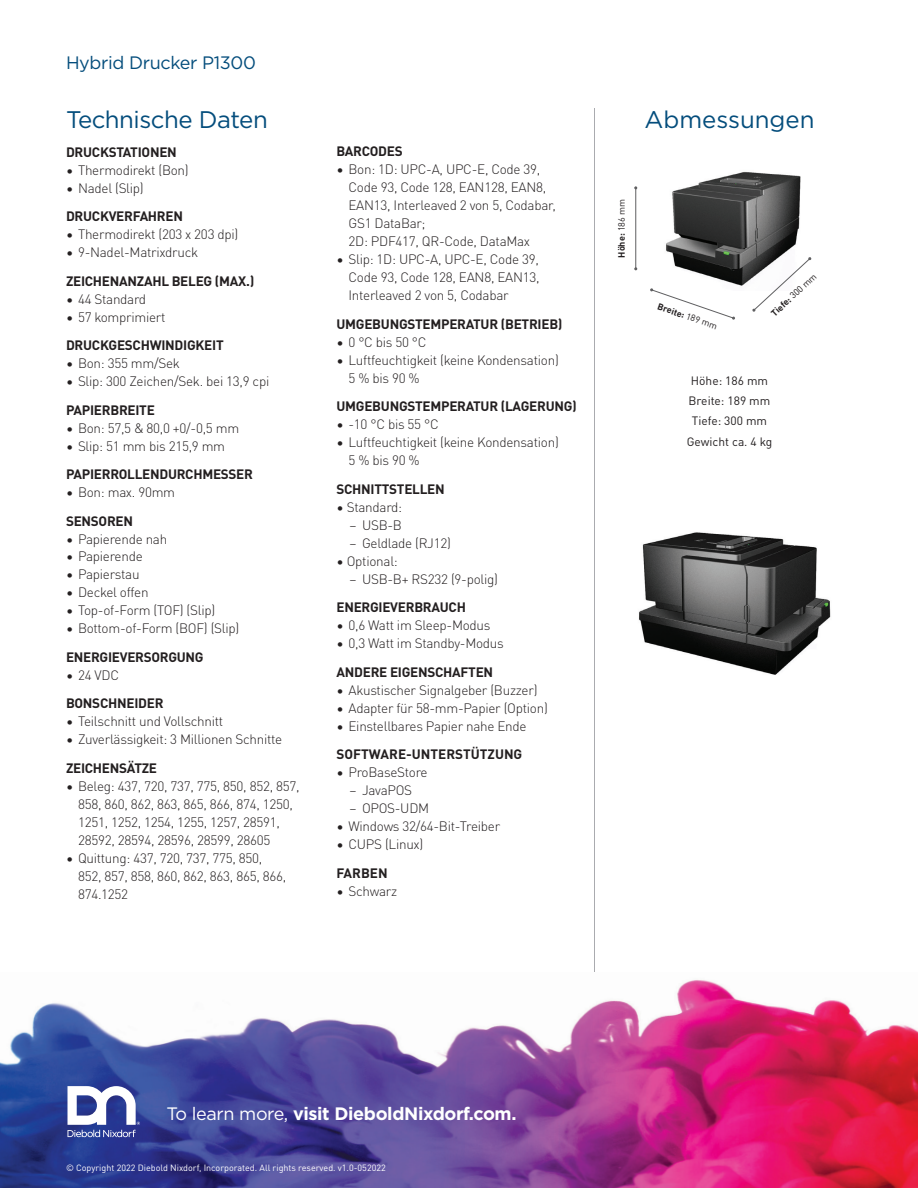
<style>
.page{position:relative;width:918px;height:1188px;background:#fff}
.page>*{position:absolute;margin:0;border:0;box-sizing:border-box;transform-origin:0 0}
.t1{font:24px "Gotham";letter-spacing:-.02em;color:#044d7c}
.t2{font:24px "Gotham";color:#044d7c}
.t3{font:700 18px "Gotham";letter-spacing:-.02em;color:#fff}
.t4{font:18px "Gotham";letter-spacing:-.02em;color:#044d7c}
.t5{font:300 13.5px/18px "DIN Pro";letter-spacing:-.02em;color:#231f20}
.t6{font:700 13.5px "DIN Pro";letter-spacing:-.02em;color:#231f20}
.t7{font:700 13.5px "DIN Pro";color:#231f20}
.t8{font:12px/20.4px "DIN Pro";color:#231f20;text-align:center}
.t9{font:700 9.15px "DIN Pro";color:#231f20}
.t10{font:9px "DIN Pro";color:#fff}
.s1{font-weight:400}
</style>
<div class="page">
<hr style="left:594px;top:108px;width:1px;height:864px;background:#aaabaf">
<hr style="left:635px;top:188px;width:1px;height:81px;background:#5f5f61">
<img style="left:666px;top:171px;width:134px;height:115px">
<svg style="left:650px;top:288px;width:85px;height:32px"></svg>
<svg style="left:752px;top:257px;width:60px;height:55px"></svg>
<img style="left:639px;top:532px;width:192px;height:143px">
<img style="left:0;top:980px;width:918px;height:208px">
<svg style="left:68px;top:1086px;width:72px;height:51px"></svg>
<h2 class="t4" style="left:66px;top:53px;width:191px">Hybrid Drucker P1300</h2>
<h1 class="t1" style="left:66px;top:106px;width:203px">Technische Daten</h1>
<p class="t6" style="left:66px;top:141px;width:112px">DRUCKSTATIONEN</p>
<p class="t5" style="left:66px;top:160px;width:124px">• Thermodirekt (Bon)</p>
<p class="t5" style="left:66px;top:178px;width:79px">• Nadel (Slip)</p>
<p class="t6" style="left:66px;top:206px;width:119px">DRUCKVERFAHREN</p>
<p class="t5" style="left:66px;top:224px;width:174px">• Thermodirekt (203 x 203 dpi)</p>
<p class="t5" style="left:66px;top:242px;width:134px">• 9-Nadel-Matrixdruck</p>
<p class="t6" style="left:66px;top:270px;width:190px">ZEICHENANZAHL BELEG (MAX.)</p>
<p class="t5" style="left:66px;top:289px;width:82px">• 44 Standard</p>
<p class="t5" style="left:66px;top:307px;width:101px">• 57 komprimiert</p>
<p class="t6" style="left:66px;top:335px;width:159px">DRUCKGESCHWINDIGKEIT</p>
<p class="t5" style="left:66px;top:353px;width:115px">• Bon: 355 mm/Sek</p>
<p class="t5" style="left:66px;top:371px;width:205px">• Slip: 300 Zeichen/Sek. bei 13,9 cpi</p>
<p class="t6" style="left:66px;top:399px;width:90px">PAPIERBREITE</p>
<p class="t5" style="left:66px;top:418px;width:175px">• Bon: 57,5 &amp; 80,0 +0/-0,5 mm</p>
<p class="t5" style="left:66px;top:436px;width:161px">• Slip: 51 mm bis 215,9 mm</p>
<p class="t6" style="left:66px;top:464px;width:189px">PAPIERROLLENDURCHMESSER</p>
<p class="t5" style="left:66px;top:482px;width:111px">• Bon: max. 90mm</p>
<p class="t6" style="left:66px;top:510px;width:69px">SENSOREN</p>
<p class="t5" style="left:66px;top:529px;width:103px">• Papierende nah</p>
<p class="t5" style="left:66px;top:547px;width:78px">• Papierende</p>
<p class="t5" style="left:66px;top:565px;width:75px">• Papierstau</p>
<p class="t5" style="left:66px;top:583px;width:84px">• Deckel offen</p>
<p class="t5" style="left:66px;top:601px;width:151px">• Top-of-Form (TOF) (Slip)</p>
<p class="t5" style="left:66px;top:619px;width:175px">• Bottom-of-Form (BOF) (Slip)</p>
<p class="t6" style="left:66px;top:647px;width:139px">ENERGIEVERSORGUNG</p>
<p class="t5" style="left:66px;top:665px;width:55px">• 24 VDC</p>
<p class="t6" style="left:66px;top:693px;width:99px">BONSCHNEIDER</p>
<p class="t5" style="left:66px;top:712px;width:159px">• Teilschnitt und Vollschnitt</p>
<p class="t5" style="left:66px;top:730px;width:218px">• Zuverlässigkeit: 3 Millionen Schnitte</p>
<p class="t6" style="left:66px;top:758px;width:93px">ZEICHENSÄTZE</p>
<p class="t5" style="left:78px;top:776px;width:223px;text-indent:-12px">• Beleg: 437, 720, 737, 775, 850, 852, 857, 858, 860, 862, 863, 865, 866, 874, 1250, 1251, 1252, 1254, 1255, 1257, 28591, 28592, 28594, 28596, 28599, 28605</p>
<p class="t5" style="left:78px;top:848px;width:210px;text-indent:-12px">• Quittung: 437, 720, 737, 775, 850,<br>852, 857, 858, 860, 862, 863, 865, 866,<br>874.1252</p>
<p class="t6" style="left:336px;top:141px;width:68px">BARCODES</p>
<p class="t5" style="left:349px;top:160px;width:209px;text-indent:-12px">• Bon: 1D: UPC-A, UPC-E, Code 39,<br>Code 93, Code 128, EAN128, EAN8,<br>EAN13, Interleaved 2 von 5, Codabar,<br>GS1 DataBar;<br>2D: PDF417, QR-Code, DataMax</p>
<p class="t5" style="left:349px;top:250px;width:193px;text-align:justify;text-indent:-12px">• Slip: 1D: UPC-A, UPC-E, Code 39, Code 93, Code 128, EAN8, EAN13, Interleaved 2 von 5, Codabar</p>
<p class="t6" style="left:336px;top:313px;width:228px">UMGEBUNGSTEMPERATUR (BETRIEB)</p>
<p class="t5" style="left:336px;top:332px;width:92px">• 0 °C bis 50 °C</p>
<p class="t5" style="left:349px;top:350px;width:212px;text-indent:-12px">• Luftfeuchtigkeit (keine Kondensation)<br>5 % bis 90 %</p>
<p class="t6" style="left:336px;top:396px;width:242px">UMGEBUNGSTEMPERATUR (LAGERUNG)</p>
<p class="t5" style="left:336px;top:415px;width:104px">• -10 °C bis 55 °C</p>
<p class="t5" style="left:349px;top:433px;width:212px;text-indent:-12px">• Luftfeuchtigkeit (keine Kondensation)<br>5 % bis 90 %</p>
<p class="t6" style="left:336px;top:478px;width:110px">SCHNITTSTELLEN</p>
<p class="t5" style="left:336px;top:497px;width:67px">• Standard:</p>
<p class="t5" style="left:349px;top:515px;width:54px">– USB-B</p>
<p class="t5" style="left:349px;top:533px;width:103px">– Geldlade (RJ12)</p>
<p class="t5" style="left:336px;top:551px;width:63px">• Optional:</p>
<p class="t5" style="left:349px;top:569px;width:150px">– USB-B+ RS232 (9-polig)</p>
<p class="t6" style="left:336px;top:597px;width:131px">ENERGIEVERBRAUCH</p>
<p class="t5" style="left:336px;top:616px;width:156px">• 0,6 Watt im Sleep-Modus</p>
<p class="t5" style="left:336px;top:634px;width:169px">• 0,3 Watt im Standby-Modus</p>
<p class="t6" style="left:336px;top:661px;width:158px">ANDERE EIGENSCHAFTEN</p>
<p class="t5" style="left:336px;top:680px;width:203px">• Akustischer Signalgeber (Buzzer)</p>
<p class="t5" style="left:336px;top:698px;width:213px">• Adapter für 58-mm-Papier (Option)</p>
<p class="t5" style="left:336px;top:716px;width:192px">• Einstellbares Papier nahe Ende</p>
<p class="t7" style="left:336px;top:744px;width:187px">SOFTWARE-UNTERSTÜTZUNG</p>
<p class="t5" style="left:336px;top:763px;width:93px">• ProBaseStore</p>
<p class="t5" style="left:349px;top:781px;width:64px">– JavaPOS</p>
<p class="t5" style="left:349px;top:799px;width:82px">– OPOS-UDM</p>
<p class="t5" style="left:336px;top:817px;width:165px">• Windows 32/64-Bit-Treiber</p>
<p class="t5" style="left:336px;top:835px;width:88px">• CUPS (Linux)</p>
<p class="t6" style="left:336px;top:862px;width:53px">FARBEN</p>
<p class="t5" style="left:336px;top:881px;width:62px">• Schwarz</p>
<h1 class="t2" style="left:644px;top:106px;width:172px">Abmessungen</h1>
<p class="t9" style="left:614px;top:258px;width:60px;rotate:-90deg">Höhe: <span class="s1">186 mm</span></p>
<p class="t9" style="left:660px;top:299px;width:64px;rotate:19deg">Breite: <span class="s1">189 mm</span></p>
<p class="t9" style="left:768px;top:309px;width:60px;rotate:-43deg">Tiefe: <span class="s1">300 mm</span></p>
<p class="t8" style="left:687px;top:369px;width:87px">Höhe: 186 mm<br>Breite: 189 mm<br>Tiefe: 300 mm<br>Gewicht ca. 4 kg</p>
<h2 class="t3" style="left:166px;top:1103px;width:352px"><span class="s1">To learn more,</span> visit DieboldNixdorf.com.</h2>
<p class="t10" style="left:66px;top:1161px;width:321px">© Copyright 2022 Diebold Nixdorf, Incorporated. All rights reserved. v1.0-052022</p>
</div>
